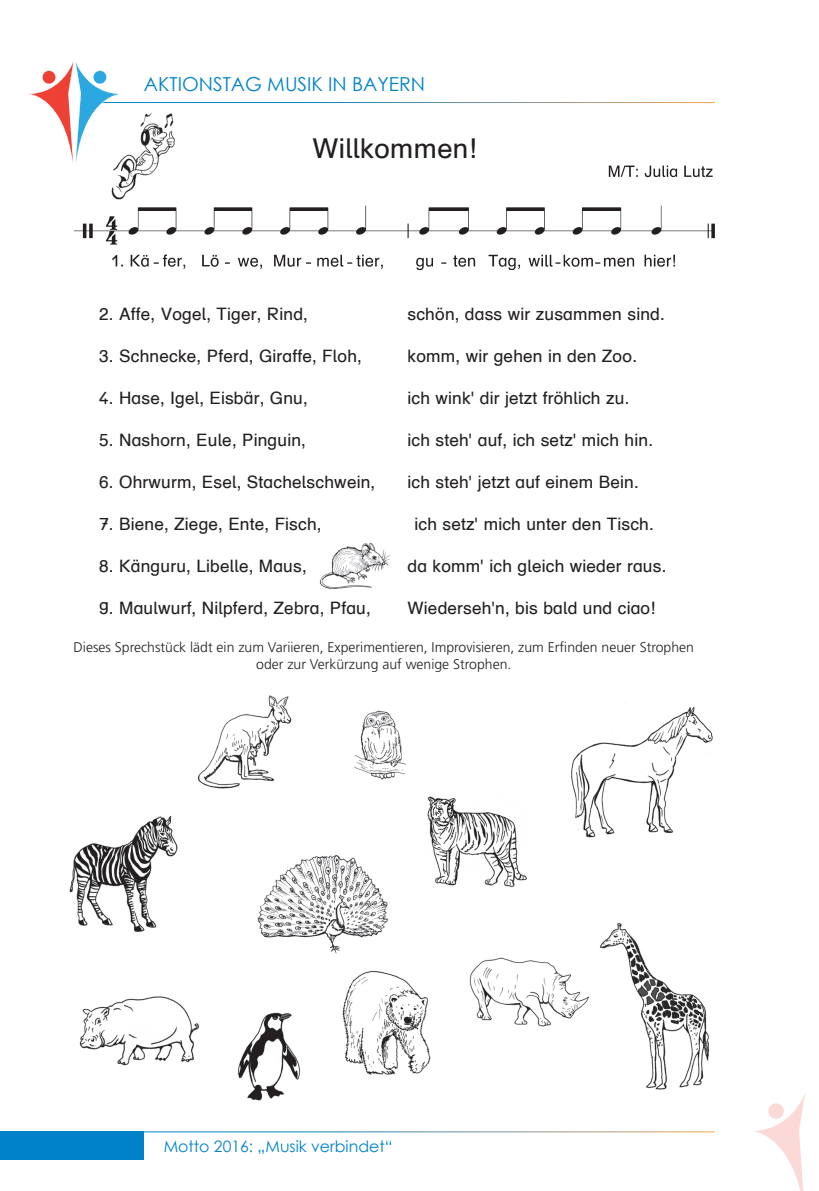
<style>
.page{position:relative;width:819px;height:1191px;background:#fff}
.page>*{position:absolute;margin:0;border:0;box-sizing:border-box;transform-origin:0 0}
.t1{font:28px "DR B Yneu";color:#231f20}
.t2{font:19.25px "Century Gothic";color:#0082c9}
.t3{font:17.5px "DR B Yneu";color:#231f20}
.t4{font:15.75px "Century Gothic";color:#0082c9}
.t5{font:300 14px/16.8px "Frutiger LT Std";color:#231f20;text-align:center}
</style>
<div class="page">
<div style="left:0;top:1131px;width:144px;height:29px;background:#0082c9"></div>
<hr style="left:74px;top:1131px;width:640px;height:1px;background:#fff">
<svg style="left:29px;top:62px;width:93px;height:100px"></svg>
<svg style="left:755px;top:1094px;width:50px;height:97px"></svg>
<img style="left:100px;top:109px;width:75px;height:53px">
<img style="left:74px;top:162px;width:640px;height:108px">
<img style="left:342px;top:970px;width:89px;height:105px">
<img style="left:354px;top:710px;width:53px;height:70px">
<img style="left:197px;top:695px;width:95px;height:94px">
<img style="left:319px;top:542px;width:71px;height:47px">
<img style="left:469px;top:957px;width:120px;height:70px">
<img style="left:79px;top:996px;width:120px;height:70px">
<img style="left:257px;top:855px;width:131px;height:99px">
<img style="left:571px;top:702px;width:142px;height:136px">
<img style="left:237px;top:1012px;width:63px;height:89px">
<img style="left:427px;top:796px;width:99px;height:91px">
<img style="left:69px;top:815px;width:109px;height:117px">
<img style="left:600px;top:923px;width:110px;height:167px">
<p class="t2" style="left:144px;top:71px;width:283px">AKTIONSTAG MUSIK IN BAYERN</p>
<h1 class="t1" style="left:312px;top:132px;width:166px">Willkommen!</h1>
<p class="t3" style="left:99px;top:304px;width:210px">2. Affe, Vogel, Tiger, Rind,</p>
<p class="t3" style="left:407px;top:304px;width:259px">schön, dass wir zusammen sind.</p>
<p class="t3" style="left:99px;top:346px;width:264px">3. Schnecke, Pferd, Giraffe, Floh,</p>
<p class="t3" style="left:407px;top:346px;width:231px">komm, wir gehen in den Zoo.</p>
<p class="t3" style="left:99px;top:388px;width:210px">4. Hase, Igel, Eisbär, Gnu,</p>
<p class="t3" style="left:407px;top:388px;width:224px">ich wink‘ dir jetzt fröhlich zu.</p>
<p class="t3" style="left:99px;top:430px;width:208px">5. Nashorn, Eule, Pinguin,</p>
<p class="t3" style="left:407px;top:430px;width:247px">ich steh‘ auf, ich setz‘ mich hin.</p>
<p class="t3" style="left:99px;top:472px;width:278px">6. Ohrwurm, Esel, Stachelschwein,</p>
<p class="t3" style="left:407px;top:472px;width:233px">ich steh‘ jetzt auf einem Bein.</p>
<p class="t3" style="left:99px;top:514px;width:224px">7. Biene, Ziege, Ente, Fisch,</p>
<p class="t3" style="left:414px;top:514px;width:241px">ich setz‘ mich unter den Tisch.</p>
<p class="t3" style="left:99px;top:556px;width:209px">8. Känguru, Libelle, Maus,</p>
<p class="t3" style="left:407px;top:556px;width:260px">da komm‘ ich gleich wieder raus.</p>
<p class="t3" style="left:99px;top:598px;width:273px">9. Maulwurf, Nilpferd, Zebra, Pfau,</p>
<p class="t3" style="left:407px;top:598px;width:249px">Wiederseh‘n, bis bald und ciao!</p>
<p class="t5" style="left:74px;top:639px;width:621px">Dieses Sprechstück lädt ein zum Variieren, Experimentieren, Improvisieren, zum Erfinden neuer Strophen oder zur Verkürzung auf wenige Strophen.</p>
<p class="t4" style="left:164px;top:1134px;width:230px">Motto 2016: „Musik verbindet“</p>
</div>
